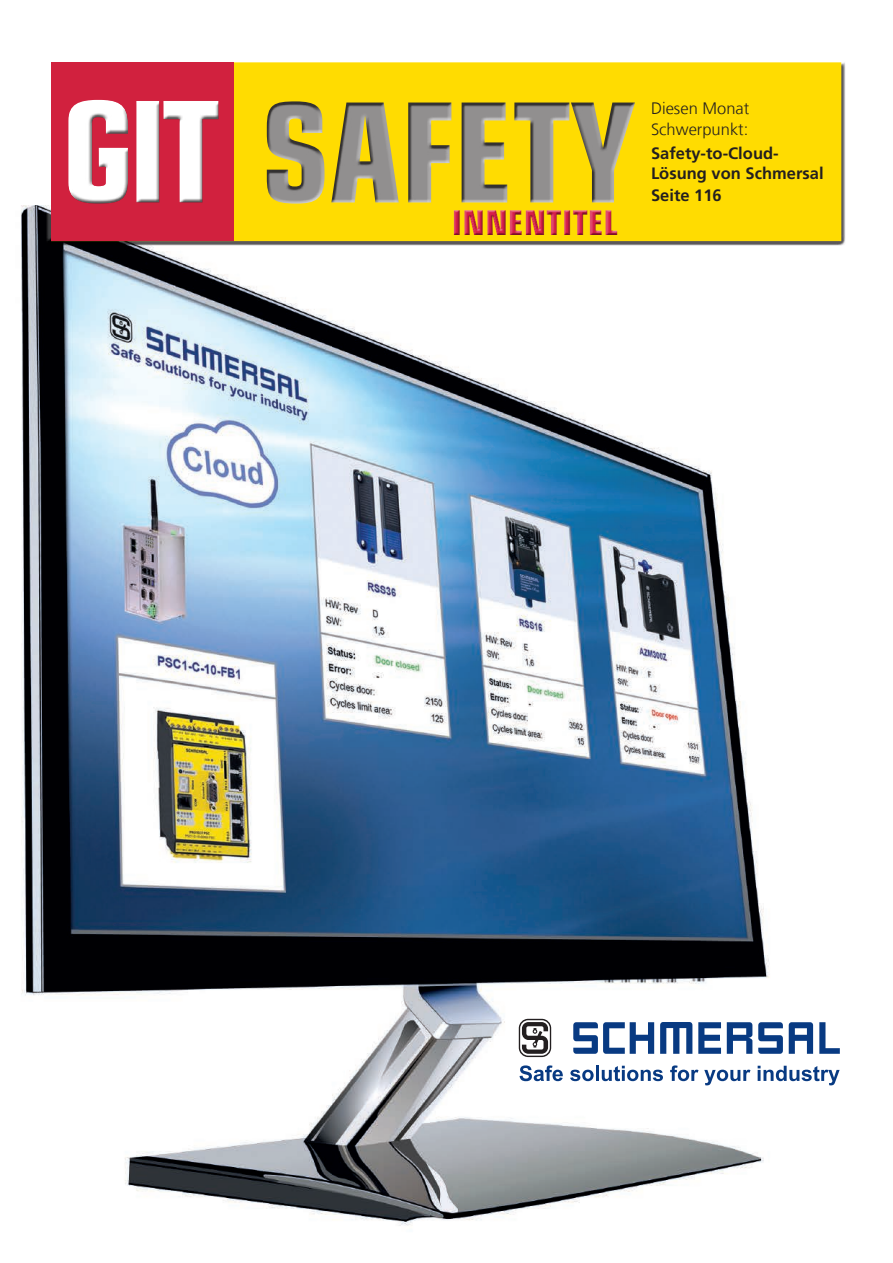
<style>
.page{position:relative;width:893px;height:1263px;background:#fff}
.page>*{position:absolute;margin:0;border:0;box-sizing:border-box;transform-origin:0 0}
.t1{font:700 condensed 34.2px "Eurostile LT Std";color:#d81e4a;scale:1.06 1}
.t2{font:700 16.5px/19.5px "Frutiger LT Com";color:#231f20}
.t3{font:300 16.5px/21px "Frutiger LT Com";color:#231f20}
</style>
<div class="page">
<img style="left:21px;top:206px;width:821px;height:1020px">
<div style="left:47px;top:60px;width:798px;height:185px;background:#231f20;opacity:.75"></div>
<svg style="left:233px;top:62px;width:608px;height:179px;background:#e6c91d"></svg>
<div style="left:51px;top:62px;width:182px;height:179px;background:#d1213e"></div>
<div style="left:67px;top:100px;width:152px;height:104px;background:#231f20;opacity:.75"></div>
<div style="left:451px;top:208px;width:169px;height:27px;background:#ffdc01"></div>
<div style="left:451px;top:209px;width:169px;height:28px;background:#231f20;opacity:.75"></div>
<svg style="left:519px;top:1019px;width:32px;height:38px"></svg>
<svg style="left:573px;top:1022px;width:81px;height:32px"></svg>
<svg style="left:698px;top:1022px;width:23px;height:32px"></svg>
<svg style="left:758px;top:1022px;width:25px;height:32px"></svg>
<svg style="left:819px;top:1022px;width:21px;height:32px"></svg>
<svg style="left:660px;top:1022px;width:32px;height:32px"></svg>
<svg style="left:727px;top:1022px;width:25px;height:32px"></svg>
<svg style="left:789px;top:1022px;width:24px;height:32px"></svg>
<svg style="left:520px;top:1065px;width:43px;height:16px"></svg>
<svg style="left:570px;top:1070px;width:24px;height:11px"></svg>
<hr style="left:596px;top:1066px;width:3px;height:15px;background:#083a82">
<svg style="left:602px;top:1066px;width:61px;height:15px"></svg>
<svg style="left:670px;top:1065px;width:28px;height:16px"></svg>
<svg style="left:704px;top:1070px;width:46px;height:15px"></svg>
<svg style="left:758px;top:1066px;width:82px;height:19px"></svg>
<h1 class="t1" style="left:451px;top:202px;width:159px">INNENTITEL</h1>
<p class="t3" style="left:651px;top:98px;width:100px">Diesen Monat<br>Schwerpunkt:</p>
<p class="t2" style="left:651px;top:144px;width:174px">Safety-to-Cloud-<br>Lösung von Schmersal</p>
<p class="t2" style="left:651px;top:186px;width:72px">Seite 116</p>
</div>
